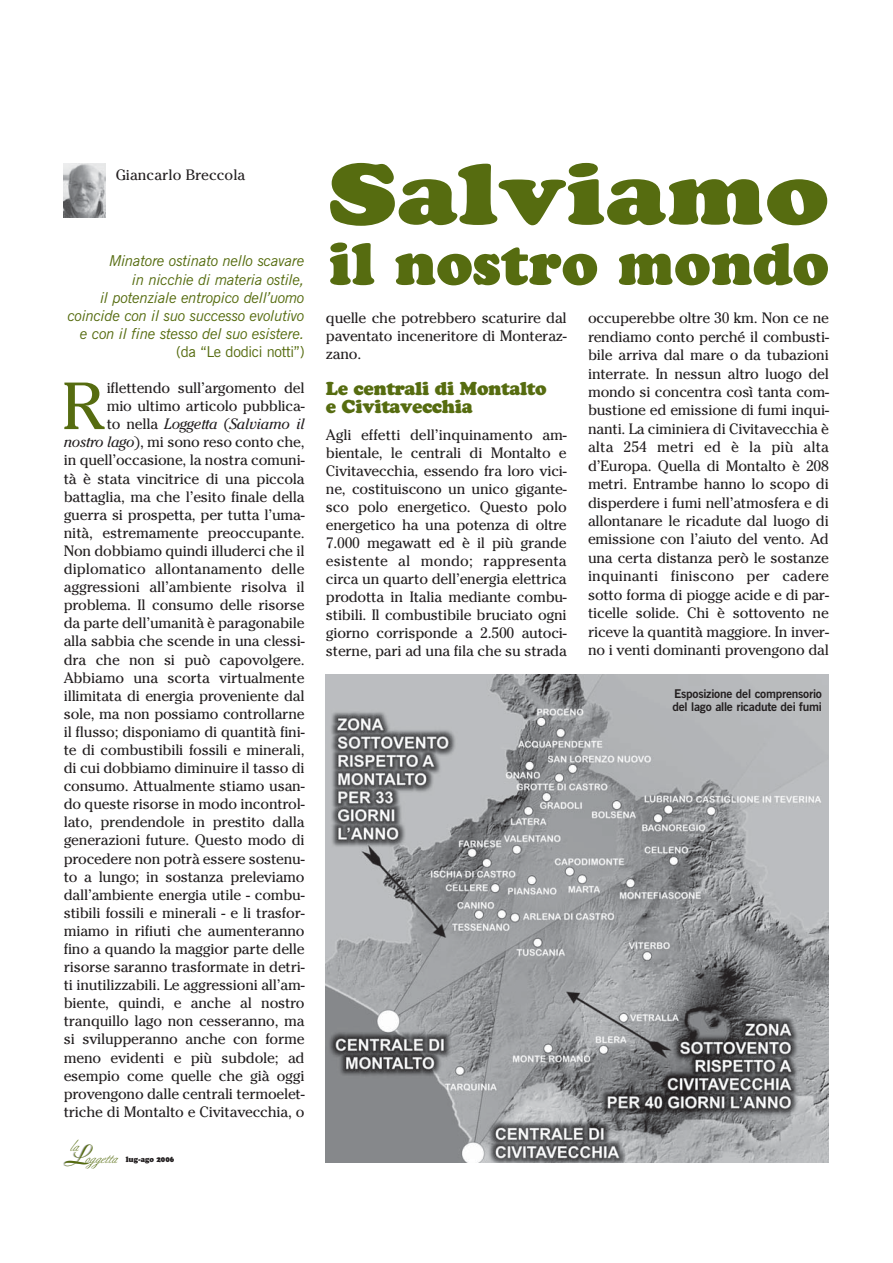
<style>
.page{position:relative;width:893px;height:1263px;background:#fff}
.page>*{position:absolute;margin:0;border:0;box-sizing:border-box;transform-origin:0 0}
.t1{font:900 82.95px "Cooper BT";color:#566c10;scale:1.2 1}
.t2{font:66.15px "Cheltenham";color:#566c10}
.t3{font:900 57px "Cooper BT";color:#566c10}
.t4{font:900 18px/18px "Cooper BT";letter-spacing:-.02em;color:#566c10}
.t5{font:15px/18.1px "Cheltenham";letter-spacing:-.015em;color:#231f20;text-align:justify}
.t6{font:italic 15px/18.1px "News Gothic BT";letter-spacing:-.02em;color:#566c10;text-align:right}
.t7{font:15px "News Gothic BT";letter-spacing:-.02em;color:#566c10}
.t8{font:14.4px "Berthold Script";color:#566c10}
.t9{font:700 12px/13.5px "News Gothic BT";letter-spacing:-.02em;color:#231f20}
.t10{font:900 7.5px "Cooper BT";color:#231f20;scale:.95 1}
.s1{font-style:italic}
.s2{font-family:"Boulevard";font-size:27px;color:#a7a9ac}
</style>
<div class="page">
<img style="left:64px;top:164px;width:42px;height:53px">
<img style="left:326px;top:675px;width:503px;height:488px">
<p class="t5" style="left:116px;top:167px;width:131px">Giancarlo Breccola</p>
<h1 class="t1" style="left:328px;top:159px;width:419px">Salviamo</h1>
<h3 class="t3" style="left:329px;top:240px;width:502px">il nostro mondo</h3>
<p class="t6" style="left:68px;top:253px;width:238px">Minatore ostinato nello scavare<br>in nicchie di materia ostile,<br>il potenziale entropico dell’uomo coincide con il suo successo evolutivo e con il fine stesso del suo esistere.</p>
<p class="t7" style="left:176px;top:346px;width:130px">(da “Le dodici notti”)</p>
<h2 class="t2" style="left:62px;top:382px;width:44px">R</h2>
<p class="t5" style="left:588px;top:310px;width:242px">occuperebbe oltre 30 km. Non ce ne rendiamo conto perché il combusti&shy;bile arriva dal mare o da tubazioni interrate. In nessun altro luogo del mondo si concentra così tanta com&shy;bustione ed emissione di fumi inqui&shy;nanti. La ciminiera di Civitavecchia è alta 254 metri ed è la più alta d’Europa. Quella di Montalto è 208 metri. Entrambe hanno lo scopo di disperdere i fumi nell’atmosfera e di allontanare le ricadute dal luogo di emissione con l’aiuto del vento. Ad una certa distanza però le sostanze inquinanti finiscono per cadere sotto forma di piogge acide e di par&shy;ticelle solide. Chi è sottovento ne riceve la quantità maggiore. In inver&shy;no i venti dominanti provengono dal</p>
<p class="t5" style="left:326px;top:311px;width:242px">quelle che potrebbero scaturire dal paventato inceneritore di Monteraz&shy;zano.</p>
<p class="t4" style="left:326px;top:381px;width:222px">Le centrali di Montalto e Civitavecchia</p>
<p class="t5" style="left:326px;top:427px;width:242px">Agli effetti dell’inquinamento am&shy;bientale, le centrali di Montalto e Civitavecchia, essendo fra loro vici&shy;ne, costituiscono un unico gigante&shy;sco polo energetico. Questo polo energetico ha una potenza di oltre 7.000 megawatt ed è il più grande esistente al mondo; rappresenta circa un quarto dell’energia elettrica prodotta in Italia mediante combu&shy;stibili. Il combustibile bruciato ogni giorno corrisponde a 2.500 autoci&shy;sterne, pari ad una fila che su strada</p>
<p class="t5" style="left:64px;top:380px;width:242px;text-align:right">iflettendo sull’argomento del<br>mio ultimo articolo pubblica-<br>to nella <span class="s1">Loggetta</span> (<span class="s1">Salviamo il nostro lago</span>), mi sono reso conto che, in quell’occasione, la nostra comuni&shy;tà è stata vincitrice di una piccola battaglia, ma che l’esito finale della guerra si prospetta, per tutta l’uma&shy;nità, estremamente preoccupante.<br>Non dobbiamo quindi illuderci che il diplomatico allontanamento delle aggressioni all’ambiente risolva il problema. Il consumo delle risorse da parte dell’umanità è paragonabile alla sabbia che scende in una clessi&shy;dra che non si può capovolgere.<br>Abbiamo una scorta virtualmente illimitata di energia proveniente dal sole, ma non possiamo controllarne il flusso; disponiamo di quantità fini&shy;te di combustibili fossili e minerali, di cui dobbiamo diminuire il tasso di consumo. Attualmente stiamo usan&shy;do queste risorse in modo incontrol&shy;lato, prendendole in prestito dalla generazioni future. Questo modo di procedere non potrà essere sostenu&shy;to a lungo; in sostanza preleviamo dall’ambiente energia utile - combu&shy;stibili fossili e minerali - e li trasfor&shy;miamo in rifiuti che aumenteranno fino a quando la maggior parte delle risorse saranno trasformate in detri&shy;ti inutilizzabili. Le aggressioni all’am&shy;biente, quindi, e anche al nostro tranquillo lago non cesseranno, ma si svilupperanno anche con forme meno evidenti e più subdole; ad esempio come quelle che già oggi provengono dalle centrali termoelet&shy;triche di Montalto e Civitavecchia, o</p>
<p class="t9" style="left:672px;top:688px;width:151px">Esposizione del comprensorio del lago alle ricadute dei fumi</p>
<p class="t8" style="left:70px;top:1139px;width:10px">la</p>
<p class="t8" style="left:63px;top:1151px;width:56px"><span class="s2">L</span>oggetta</p>
<p class="t10" style="left:126px;top:1157px;width:53px">lug-ago 2006</p>
</div>
